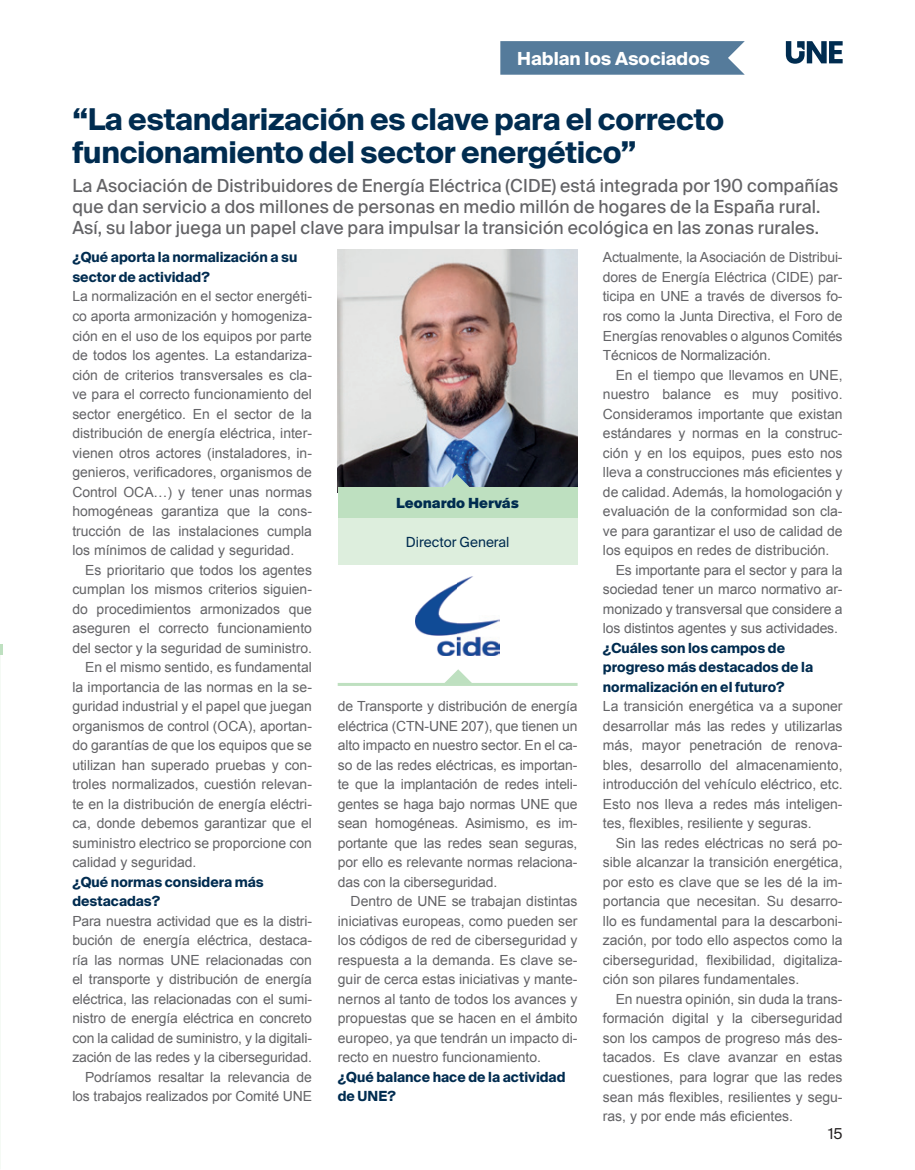
<style>
.page{position:relative;width:915px;height:1170px;background:#fff}
.page>*{position:absolute;margin:0;border:0;box-sizing:border-box;transform-origin:0 0}
.t1{font:700 30px/33px "Suisse Intl";letter-spacing:-.01em;color:#002c50}
.t2{font:18px/21px "Suisse Intl";letter-spacing:.01em;color:#636366}
.t3{font:700 18px "Suisse Intl";color:#fff}
.t4{font:15px "Suisse Intl";color:#231f20}
.t5{font:13.95px/19.5px "Arial";color:#636366;text-align:justify}
.t6{font:700 13.95px/19.5px "Suisse Intl";color:#002c50}
.t7{font:13.95px "Suisse Intl";color:#002c50}
.t8{font:900 13.95px "Suisse Intl";color:#002c50}
</style>
<div class="page">
<svg style="left:0;top:644px;width:3px;height:11px"></svg>
<svg style="left:500px;top:41px;width:244px;height:34px;background:#5c809f"></svg>
<img style="left:337px;top:250px;width:240px;height:237px">
<svg style="left:436px;top:474px;width:40px;height:13px"></svg>
<img style="left:415px;top:576px;width:84px;height:79px">
<svg style="left:444px;top:669px;width:28px;height:14px"></svg>
<hr style="left:337px;top:683px;width:240px;height:3px;background:#bee0c0">
<div style="left:337px;top:518px;width:240px;height:46px;background:#ded"></div>
<div style="left:337px;top:487px;width:240px;height:31px;background:#bee0c0"></div>
<svg style="left:785px;top:41px;width:57px;height:23px"></svg>
<p class="t3" style="left:517px;top:48px;width:194px">Hablan los Asociados</p>
<h1 class="t1" style="left:72px;top:103px;width:653px">“La estandarización es clave para el correcto funcionamiento del sector energético”</h1>
<p class="t2" style="left:72px;top:175px;width:767px">La Asociación de Distribuidores de Energía Eléctrica (CIDE) está integrada por 190 compañías que dan servicio a dos millones de personas en medio millón de hogares de la España rural.<br>Así, su labor juega un papel clave para impulsar la transición ecológica en las zonas rurales.</p>
<p class="t6" style="left:72px;top:248px;width:226px">¿Qué aporta la normalización a su sector de actividad?</p>
<p class="t5" style="left:72px;top:287px;width:241px">La normalización en el sector energéti&shy;co aporta armonización y homogeniza&shy;ción en el uso de los equipos por parte de todos los agentes. La estandariza&shy;ción de criterios transversales es cla&shy;ve para el correcto funcionamiento del sector energético. En el sector de la distribución de energía eléctrica, inter&shy;vienen otros actores (instaladores, in&shy;genieros, verificadores, organismos de Control OCA…) y tener unas normas homogéneas garantiza que la cons&shy;trucción de las instalaciones cumpla los mínimos de calidad y seguridad.</p>
<p class="t5" style="left:85px;top:560px;width:228px">Es prioritario que todos los agentes</p>
<p class="t5" style="left:72px;top:579px;width:241px">cumplan los mismos criterios siguien-</p>
<p class="t5" style="left:72px;top:599px;width:241px">do procedimientos armonizados que</p>
<p class="t5" style="left:72px;top:618px;width:241px">aseguren el correcto funcionamiento</p>
<p class="t5" style="left:72px;top:638px;width:241px">del sector y la seguridad de suministro.</p>
<p class="t5" style="left:85px;top:657px;width:228px">En el mismo sentido, es fundamental</p>
<p class="t5" style="left:72px;top:677px;width:241px">la importancia de las normas en la se-</p>
<p class="t5" style="left:72px;top:696px;width:241px">guridad industrial y el papel que juegan</p>
<p class="t5" style="left:72px;top:716px;width:241px">organismos de control (OCA), aportan-</p>
<p class="t5" style="left:72px;top:735px;width:241px">do garantías de que los equipos que se</p>
<p class="t5" style="left:72px;top:755px;width:241px">utilizan han superado pruebas y con-</p>
<p class="t5" style="left:72px;top:774px;width:241px">troles normalizados, cuestión relevan-</p>
<p class="t5" style="left:72px;top:794px;width:241px">te en la distribución de energía eléctri-</p>
<p class="t5" style="left:72px;top:813px;width:241px">ca, donde debemos garantizar que el</p>
<p class="t5" style="left:72px;top:833px;width:241px">suministro electrico se proporcione con</p>
<p class="t5" style="left:72px;top:852px;width:126px">calidad y seguridad.</p>
<p class="t6" style="left:72px;top:872px;width:193px">¿Qué normas considera más destacadas?</p>
<p class="t5" style="left:72px;top:911px;width:241px;text-align:right">Para nuestra actividad que es la distri&shy;bución de energía eléctrica, destaca&shy;ría las normas UNE relacionadas con el transporte y distribución de energía eléctrica, las relacionadas con el sumi&shy;nistro de energía eléctrica en concreto con la calidad de suministro, y la digitali&shy;zación de las redes y la ciberseguridad.<br>Podríamos resaltar la relevancia de los trabajos realizados por Comité UNE</p>
<p class="t8" style="left:396px;top:495px;width:124px">Leonardo Hervás</p>
<p class="t7" style="left:405px;top:533px;width:105px">Director General</p>
<p class="t5" style="left:338px;top:696px;width:241px">de Transporte y distribución de energía eléctrica (CTN-UNE 207), que tienen un alto impacto en nuestro sector. En el ca&shy;so de las redes eléctricas, es importan&shy;te que la implantación de redes inteli&shy;gentes se haga bajo normas UNE que sean homogéneas. Asimismo, es im&shy;portante que las redes sean seguras, por ello es relevante normas relaciona&shy;das con la ciberseguridad.</p>
<p class="t5" style="left:338px;top:891px;width:241px;text-indent:13px">Dentro de UNE se trabajan distintas iniciativas europeas, como pueden ser los códigos de red de ciberseguridad y respuesta a la demanda. Es clave se&shy;guir de cerca estas iniciativas y mante&shy;nernos al tanto de todos los avances y propuestas que se hacen en el ámbito europeo, ya que tendrán un impacto di&shy;recto en nuestro funcionamiento.</p>
<p class="t6" style="left:338px;top:1067px;width:229px">¿Qué balance hace de la actividad de UNE?</p>
<p class="t5" style="left:602px;top:248px;width:241px">Actualmente, la Asociación de Distribui&shy;dores de Energía Eléctrica (CIDE) par&shy;ticipa en UNE a través de diversos fo&shy;ros como la Junta Directiva, el Foro de Energías renovables o algunos Comités Técnicos de Normalización.</p>
<p class="t5" style="left:615px;top:365px;width:228px">En el tiempo que llevamos en UNE,</p>
<p class="t5" style="left:602px;top:384px;width:241px">nuestro balance es muy positivo.</p>
<p class="t5" style="left:602px;top:404px;width:241px">Consideramos importante que existan</p>
<p class="t5" style="left:602px;top:423px;width:241px">estándares y normas en la construc-</p>
<p class="t5" style="left:602px;top:443px;width:241px">ción y en los equipos, pues esto nos</p>
<p class="t5" style="left:602px;top:462px;width:241px">lleva a construcciones más eficientes y</p>
<p class="t5" style="left:602px;top:482px;width:241px">de calidad. Además, la homologación y</p>
<p class="t5" style="left:602px;top:501px;width:241px">evaluación de la conformidad son cla-</p>
<p class="t5" style="left:602px;top:521px;width:241px">ve para garantizar el uso de calidad de</p>
<p class="t5" style="left:602px;top:540px;width:228px">los equipos en redes de distribución.</p>
<p class="t5" style="left:615px;top:560px;width:228px">Es importante para el sector y para la</p>
<p class="t5" style="left:602px;top:579px;width:241px">sociedad tener un marco normativo ar-</p>
<p class="t5" style="left:602px;top:599px;width:241px">monizado y transversal que considere a</p>
<p class="t5" style="left:602px;top:618px;width:236px">los distintos agentes y sus actividades.</p>
<p class="t6" style="left:602px;top:638px;width:212px">¿Cuáles son los campos de progreso más destacados de la normalización en el futuro?</p>
<p class="t5" style="left:602px;top:696px;width:241px">La transición energética va a suponer desarrollar más las redes y utilizarlas más, mayor penetración de renova&shy;bles, desarrollo del almacenamiento, introducción del vehículo eléctrico, etc.<br>Esto nos lleva a redes más inteligen&shy;tes, flexibles, resiliente y seguras.</p>
<p class="t5" style="left:602px;top:833px;width:241px;text-indent:13px">Sin las redes eléctricas no será po&shy;sible alcanzar la transición energética, por esto es clave que se les dé la im&shy;portancia que necesitan. Su desarro&shy;llo es fundamental para la descarboni&shy;zación, por todo ello aspectos como la ciberseguridad, flexibilidad, digitaliza&shy;ción son pilares fundamentales.</p>
<p class="t5" style="left:602px;top:989px;width:241px;text-indent:13px">En nuestra opinión, sin duda la trans&shy;formación digital y la ciberseguridad son los campos de progreso más des&shy;tacados. Es clave avanzar en estas cuestiones, para lograr que las redes sean más flexibles, resilientes y segu&shy;ras, y por ende más eficientes.</p>
<p class="t4" style="left:827px;top:1125px;width:16px">15</p>
</div>
